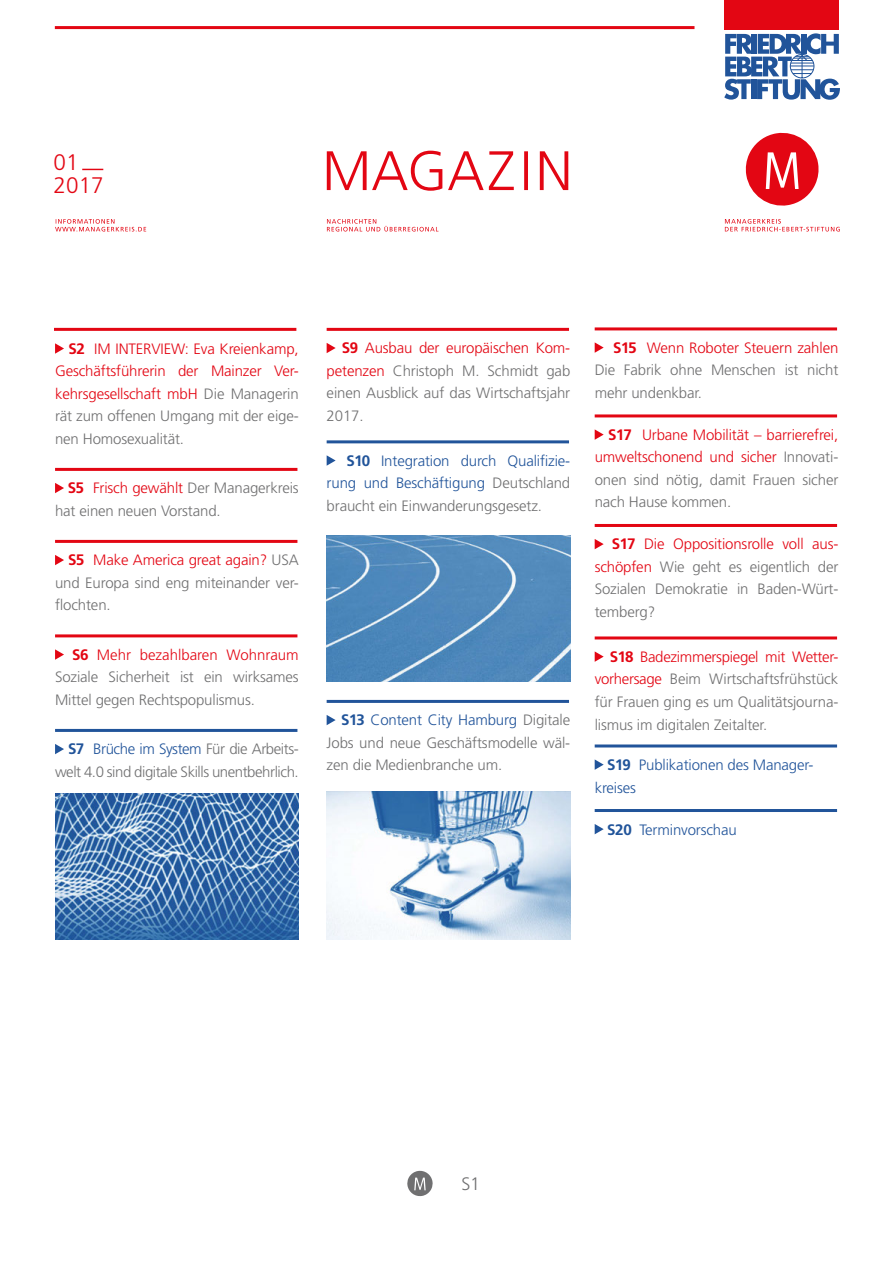
<style>
.page{position:relative;width:893px;height:1263px;background:#fff}
.page>*{position:absolute;margin:0;border:0;box-sizing:border-box;transform-origin:0 0}
.t1{font:300 22.5px/22.6px "Frutiger LT Std";color:#e30613}
.t2{font:300 18px "Frutiger LT Std";color:#707071}
.t3{font:300 15px/22.5px "Frutiger LT Std";letter-spacing:-.01em;color:#707071;text-align:justify}
.t4{font:300 15px/22.5px "Frutiger LT Std";letter-spacing:-.01em;color:#21549a;text-align:justify}
.t5{font:300 15px/22.5px "Frutiger LT Std";letter-spacing:-.01em;color:#e30613;text-align:justify}
.t6{font:300 15px/22.5px "Frutiger LT Std";letter-spacing:-.03em;color:#707071;text-align:right}
.s1{font-family:"Frutiger BQ";font-weight:700}
.s2{color:#707071}
.s3{font-family:"Frutiger BQ";font-weight:700;color:#e30613}
.s4{color:#e30613}
.s5{font-family:"Frutiger BQ";font-weight:700;color:#21549a}
.s6{color:#21549a}
</style>
<div class="page">
<svg style="left:407px;top:1171px;width:26px;height:26px"></svg>
<div style="left:724px;top:0;width:115px;height:29px;background:#e30613"></div>
<svg style="left:724px;top:33px;width:116px;height:67px"></svg>
<hr style="left:55px;top:26px;width:639px;height:3px;background:#e30613">
<hr style="left:54px;top:328px;width:242px;height:3px;background:#e30613">
<svg style="left:327px;top:151px;width:241px;height:40px"></svg>
<svg style="left:55px;top:219px;width:91px;height:12px"></svg>
<svg style="left:327px;top:219px;width:111px;height:12px"></svg>
<svg style="left:82px;top:169px;width:21px;height:1px"></svg>
<svg style="left:725px;top:219px;width:115px;height:12px"></svg>
<svg style="left:745px;top:132px;width:74px;height:74px"></svg>
<svg style="left:55px;top:343px;width:9px;height:11px"></svg>
<hr style="left:55px;top:468px;width:242px;height:3px;background:#e30613">
<svg style="left:55px;top:483px;width:9px;height:10px"></svg>
<hr style="left:55px;top:540px;width:242px;height:3px;background:#e30613">
<svg style="left:55px;top:555px;width:9px;height:10px"></svg>
<hr style="left:55px;top:634px;width:242px;height:3px;background:#e30613">
<svg style="left:55px;top:649px;width:9px;height:11px"></svg>
<hr style="left:55px;top:729px;width:242px;height:3px;background:#21549a">
<svg style="left:55px;top:744px;width:9px;height:10px"></svg>
<img style="left:55px;top:794px;width:244px;height:145px">
<hr style="left:327px;top:328px;width:242px;height:3px;background:#e30613">
<svg style="left:327px;top:343px;width:9px;height:10px"></svg>
<hr style="left:327px;top:440px;width:242px;height:3px;background:#21549a">
<svg style="left:327px;top:455px;width:9px;height:11px"></svg>
<img style="left:327px;top:535px;width:243px;height:146px">
<hr style="left:327px;top:700px;width:242px;height:3px;background:#21549a">
<svg style="left:327px;top:715px;width:9px;height:10px"></svg>
<img style="left:327px;top:792px;width:243px;height:148px">
<hr style="left:595px;top:327px;width:242px;height:3px;background:#e30613">
<svg style="left:595px;top:342px;width:9px;height:11px"></svg>
<hr style="left:595px;top:414px;width:242px;height:3px;background:#e30613">
<svg style="left:595px;top:429px;width:9px;height:11px"></svg>
<hr style="left:595px;top:524px;width:242px;height:3px;background:#e30613">
<svg style="left:595px;top:539px;width:9px;height:10px"></svg>
<hr style="left:595px;top:636px;width:242px;height:3px;background:#e30613">
<svg style="left:595px;top:651px;width:9px;height:11px"></svg>
<hr style="left:595px;top:744px;width:242px;height:3px;background:#21549a">
<svg style="left:595px;top:759px;width:9px;height:11px"></svg>
<hr style="left:595px;top:809px;width:242px;height:3px;background:#21549a">
<svg style="left:595px;top:824px;width:9px;height:10px"></svg>
<h1 class="t1" style="left:54px;top:152px;width:52px">01<br>2017</h1>
<p class="t5" style="left:55px;top:338px;width:245px;text-indent:14px"><span class="s1">S2</span> IM INTERVIEW: Eva Kreienkamp, Geschäftsführerin der Mainzer Ver&shy;kehrsgesellschaft mbH <span class="s2">Die Managerin rät zum offenen Umgang mit der eige&shy;nen Homosexualität.</span></p>
<p class="t3" style="left:55px;top:477px;width:245px;text-indent:13px"><span class="s3">S5</span> <span class="s4">Frisch gewählt</span> Der Managerkreis hat einen neuen Vorstand.</p>
<p class="t3" style="left:55px;top:549px;width:245px;text-indent:13px"><span class="s3">S5</span> <span class="s4">Make America great again?</span> USA und Europa sind eng miteinander ver&shy;flochten.</p>
<p class="t3" style="left:55px;top:644px;width:245px;text-indent:17px"><span class="s3">S6</span> <span class="s4">Mehr bezahlbaren Wohnraum </span>Soziale Sicherheit ist ein wirksames Mittel gegen Rechtspopulismus.</p>
<p class="t6" style="left:55px;top:738px;width:245px"><span class="s5">S7</span> <span class="s6">Brüche im System</span> Für die Arbeits&shy;welt 4.0 sind digitale Skills unentbehrlich.</p>
<p class="t3" style="left:327px;top:337px;width:245px;text-indent:16px"><span class="s3">S9</span> <span class="s4">Ausbau der europäischen Kom&shy;petenzen</span> Christoph M. Schmidt gab einen Ausblick auf das Wirtschaftsjahr 2017.</p>
<p class="t4" style="left:327px;top:450px;width:245px;text-indent:20px"><span class="s1">S10</span> Integration durch Qualifizie&shy;rung und Beschäftigung <span class="s2">Deutschland braucht ein Einwanderungsgesetz.</span></p>
<p class="t3" style="left:327px;top:709px;width:245px;text-indent:15px"><span class="s5">S13</span> <span class="s6">Content City Hamburg</span> Digitale Jobs und neue Geschäftsmodelle wäl&shy;zen die Medienbranche um.</p>
<p class="t3" style="left:595px;top:337px;width:245px;text-indent:19px"><span class="s3">S15</span> <span class="s4">Wenn Roboter Steuern zahlen </span>Die Fabrik ohne Menschen ist nicht mehr undenkbar.</p>
<p class="t3" style="left:595px;top:424px;width:245px;text-indent:14px"><span class="s3">S17</span> <span class="s4">Urbane Mobilität – barrierefrei, umweltschonend und sicher</span> Innovati&shy;onen sind nötig, damit Frauen sicher nach Hause kommen.</p>
<p class="t3" style="left:595px;top:533px;width:245px;text-indent:17px"><span class="s3">S17</span> <span class="s4">Die Oppositionsrolle voll aus&shy;schöpfen</span> Wie geht es eigentlich der Sozialen Demokratie in Baden-Würt&shy;temberg?</p>
<p class="t3" style="left:595px;top:646px;width:245px;text-indent:16px"><span class="s3">S18</span> <span class="s4">Badezimmerspiegel mit Wetter&shy;vorhersage</span> Beim Wirtschaftsfrühstück für Frauen ging es um Qualitätsjourna&shy;lismus im digitalen Zeitalter.</p>
<p class="t4" style="left:595px;top:754px;width:220px;text-indent:13px"><span class="s1">S19</span> Publikationen des Manager&shy;kreises</p>
<p class="t4" style="left:608px;top:818px;width:131px"><span class="s1">S20</span> Terminvorschau</p>
<p class="t2" style="left:461px;top:1174px;width:20px">S1</p>
</div>
